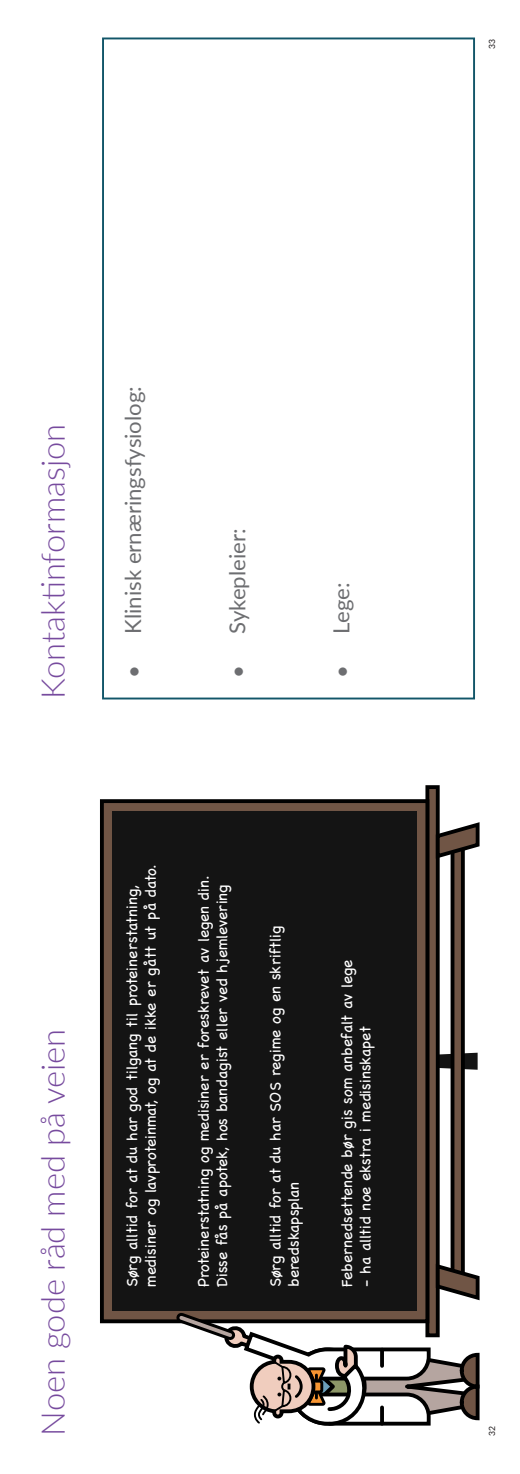
<style>
.page{position:relative;width:520px;height:1474px;background:#fff}
.page>*{position:absolute;margin:0;border:0;box-sizing:border-box;transform-origin:0 0}
.t1{font:300 32.73px "Lato";color:#774b9e}
.t2{font:22.22px "Lato";color:#6d6e71}
.t3{font:300 15.4px/18.4px "Chalkboard SE";color:#fff}
.t4{font:8.58px "Lato";color:#231f20}
</style>
<div class="page">
<svg style="left:439px;top:1052px;width:38px;height:17px"></svg>
<div style="left:427px;top:787px;width:10px;height:548px;background:#705545"></div>
<div style="left:425px;top:785px;width:14px;height:552px;border:4px solid #000"></div>
<div style="left:102px;top:801px;width:325px;height:520px;background:#705545"></div>
<div style="left:100px;top:799px;width:329px;height:524px;border:4px solid #000"></div>
<div style="left:112px;top:811px;width:304px;height:500px;background:#141414"></div>
<div style="left:452px;top:840px;width:10px;height:442px;background:#705545"></div>
<div style="left:450px;top:838px;width:14px;height:446px;border:4px solid #000"></div>
<svg style="left:434px;top:1261px;width:46px;height:41px"></svg>
<svg style="left:434px;top:819px;width:46px;height:42px"></svg>
<svg style="left:175px;top:1311px;width:305px;height:115px"></svg>
<hr style="left:380px;top:1349px;width:3px;height:16px;background:#000">
<hr style="left:380px;top:1407px;width:3px;height:16px;background:#000">
<div style="left:102px;top:37px;width:372px;height:662px;border:2px solid #125669"></div>
<p class="t4" style="left:488px;top:49px;width:12px;rotate:-90deg">33</p>
<h1 class="t1" style="left:30px;top:698px;width:276px;rotate:-90deg">Kontaktinformasjon</h1>
<h2 class="t2" style="left:124px;top:678px;width:294px;rotate:-90deg">• Klinisk ernæringsfysiolog:</h2>
<h2 class="t2" style="left:228px;top:678px;width:151px;rotate:-90deg">• Sykepleier:</h2>
<h2 class="t2" style="left:332px;top:678px;width:97px;rotate:-90deg">• Lege:</h2>
<h1 class="t1" style="left:41px;top:1435px;width:408px;rotate:-90deg">Noen gode råd med på veien</h1>
<p class="t3" style="left:123px;top:1287px;width:424px;rotate:-90deg">Sørg alltid for at du har god tilgang til proteinerstatning, medisiner og lavproteinmat, og at de ikke er gått ut på dato.</p>
<p class="t3" style="left:195px;top:1287px;width:413px;rotate:-90deg">Proteinerstatning og medisiner er foreskrevet av legen din.<br>Disse fås på apotek, hos bandagist eller ved hjemlevering</p>
<p class="t3" style="left:266px;top:1287px;width:362px;rotate:-90deg">Sørg alltid for at du har SOS regime og en skriftlig beredskapsplan</p>
<p class="t3" style="left:338px;top:1287px;width:329px;rotate:-90deg">Febernedsettende bør gis som anbefalt av lege</p>
<p class="t3" style="left:356px;top:1287px;width:262px;rotate:-90deg">- ha alltid noe ekstra i medisinskapet</p>
<p class="t4" style="left:488px;top:1435px;width:12px;rotate:-90deg">32</p>
</div>
